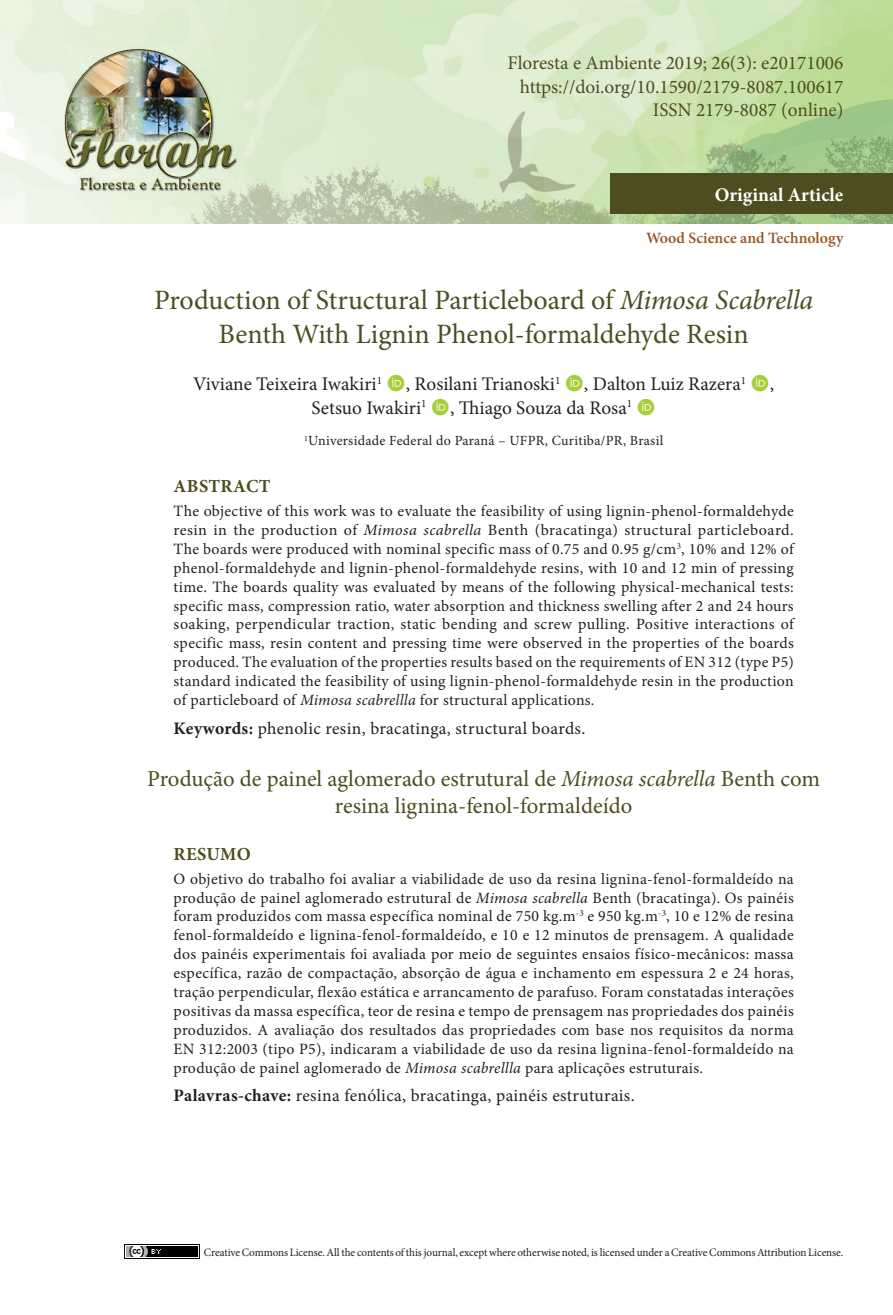
<style>
.page{position:relative;width:893px;height:1315px;background:#fff}
.page>*{position:absolute;margin:0;border:0;box-sizing:border-box;transform-origin:0 0}
.ArticleTitle{font:28px/33.6px "Minion Pro";color:#4d4d1f;text-align:center}
.ArticleTitle-Trans1{font:22.75px/27.3px "Minion Pro";color:#4d4d1f;text-align:center}
.t1{font:19.25px/23.1px "Minion Pro";color:#4d4d1f;text-align:right}
.Authors{font:19.25px/23.1px "Minion Pro";color:#231f20}
.t2{font:700 19.25px "Minion Pro";color:#fff}
.AbstractTitle{font:700 18.38px "Minion Pro";letter-spacing:.02em;color:#4d4d1f}
.AbstractTitle-Trans1{font:700 18.38px "Minion Pro";letter-spacing:.015em;color:#4d4d1f}
.Keywords-Trans1{font:17.5px "Minion Pro";letter-spacing:.02em;color:#231f20}
.Keywords{font:17.5px "Minion Pro";letter-spacing:.02em;color:#231f20}
.Abstract-Trans1{font:15.75px/18.9px "Minion Pro";letter-spacing:.02em;color:#231f20;text-align:justify}
.Abstract{font:15.75px/18.9px "Minion Pro";letter-spacing:.02em;color:#231f20;text-align:justify}
.t3{font:600 15.75px "Minion Pro";color:#9a5320}
.Affiliations{font:14px "Minion Pro";letter-spacing:.02em;color:#231f20}
.t4{font:11.38px "Minion Pro";letter-spacing:-.01em;color:#231f20}
.s1{font-style:italic}
.s2{font-weight:700}
</style>
<div class="page">
<img style="left:0;top:0;width:893px;height:223px">
<div style="left:610px;top:174px;width:283px;height:40px;background:#4d4d1f"></div>
<img style="left:124px;top:1244px;width:75px;height:15px">
<p class="t1" style="left:507px;top:52px;width:337px">Floresta e Ambiente 2019; 26(3): e20171006 https://doi.org/10.1590/2179-8087.100617<br>ISSN 2179-8087 (online)</p>
<p class="t2" style="left:715px;top:181px;width:130px">Original Article</p>
<p class="t3" style="left:646px;top:227px;width:199px">Wood Science and Technology</p>
<p class="ArticleTitle" style="left:154px;top:283px;width:661px">Production of Structural Particleboard of <span class="s1">Mimosa Scabrella<br></span>Benth With Lignin Phenol-formaldehyde Resin</p>
<p class="Authors" style="left:312px;top:373px;width:464px;text-indent:-118px">Viviane Teixeira Iwakiri<sup>1</sup> , Rosilani Trianoski<sup>1</sup> , Dalton Luiz Razera<sup>1</sup> ,<br>Setsuo Iwakiri<sup>1</sup> , Thiago Souza da Rosa<sup>1</sup></p>
<p class="Affiliations" style="left:304px;top:431px;width:361px"><sup>1</sup>Universidade Federal do Paraná – UFPR, Curitiba/PR, Brasil</p>
<p class="AbstractTitle" style="left:174px;top:473px;width:99px">ABSTRACT</p>
<p class="Abstract" style="left:174px;top:501px;width:622px">The objective of this work was to evaluate the feasibility of using lignin-phenol-formaldehyde resin in the production of <span class="s1">Mimosa scabrella</span> Benth (bracatinga) structural particleboard.<br>The boards were produced with nominal specific mass of 0.75 and 0.95 g/cm<sup>3</sup>, 10% and 12% of phenol-formaldehyde and lignin-phenol-formaldehyde resins, with 10 and 12 min of pressing time. The boards quality was evaluated by means of the following physical-mechanical tests: specific mass, compression ratio, water absorption and thickness swelling after 2 and 24 hours soaking, perpendicular traction, static bending and screw pulling. Positive interactions of specific mass, resin content and pressing time were observed in the properties of the boards produced. The evaluation of the properties results based on the requirements of EN 312 (type P5) standard indicated the feasibility of using lignin-phenol-formaldehyde resin in the production of particleboard of <span class="s1">Mimosa scabrellla</span> for structural applications.</p>
<p class="Keywords" style="left:174px;top:716px;width:413px"><span class="s2">Keywords:</span> phenolic resin, bracatinga, structural boards.</p>
<p class="ArticleTitle-Trans1" style="left:147px;top:765px;width:674px">Produção de painel aglomerado estrutural de <span class="s1">Mimosa scabrella</span> Benth com resina lignina-fenol-formaldeído</p>
<p class="AbstractTitle-Trans1" style="left:174px;top:841px;width:79px">RESUMO</p>
<p class="Abstract-Trans1" style="left:174px;top:869px;width:622px">O objetivo do trabalho foi avaliar a viabilidade de uso da resina lignina-fenol-formaldeído na produção de painel aglomerado estrutural de <span class="s1">Mimosa scabrella</span> Benth (bracatinga). Os painéis foram produzidos com massa específica nominal de 750 kg.m<sup>-3</sup> e 950 kg.m<sup>-3</sup>, 10 e 12% de resina fenol-formaldeído e lignina-fenol-formaldeído, e 10 e 12 minutos de prensagem. A qualidade dos painéis experimentais foi avaliada por meio de seguintes ensaios físico-mecânicos: massa específica, razão de compactação, absorção de água e inchamento em espessura 2 e 24 horas, tração perpendicular, flexão estática e arrancamento de parafuso. Foram constatadas interações positivas da massa específica, teor de resina e tempo de prensagem nas propriedades dos painéis produzidos. A avaliação dos resultados das propriedades com base nos requisitos da norma EN 312:2003 (tipo P5), indicaram a viabilidade de uso da resina lignina-fenol-formaldeído na produção de painel aglomerado de <span class="s1">Mimosa scabrellla</span> para aplicações estruturais.</p>
<p class="Keywords-Trans1" style="left:174px;top:1084px;width:462px"><span class="s2">Palavras-chave:</span> resina fenólica, bracatinga, painéis estruturais.</p>
<p class="t4" style="left:204px;top:1244px;width:641px">Creative Commons License. All the contents of this journal, except where otherwise noted, is licensed under a Creative Commons Attribution License.</p>
</div>
